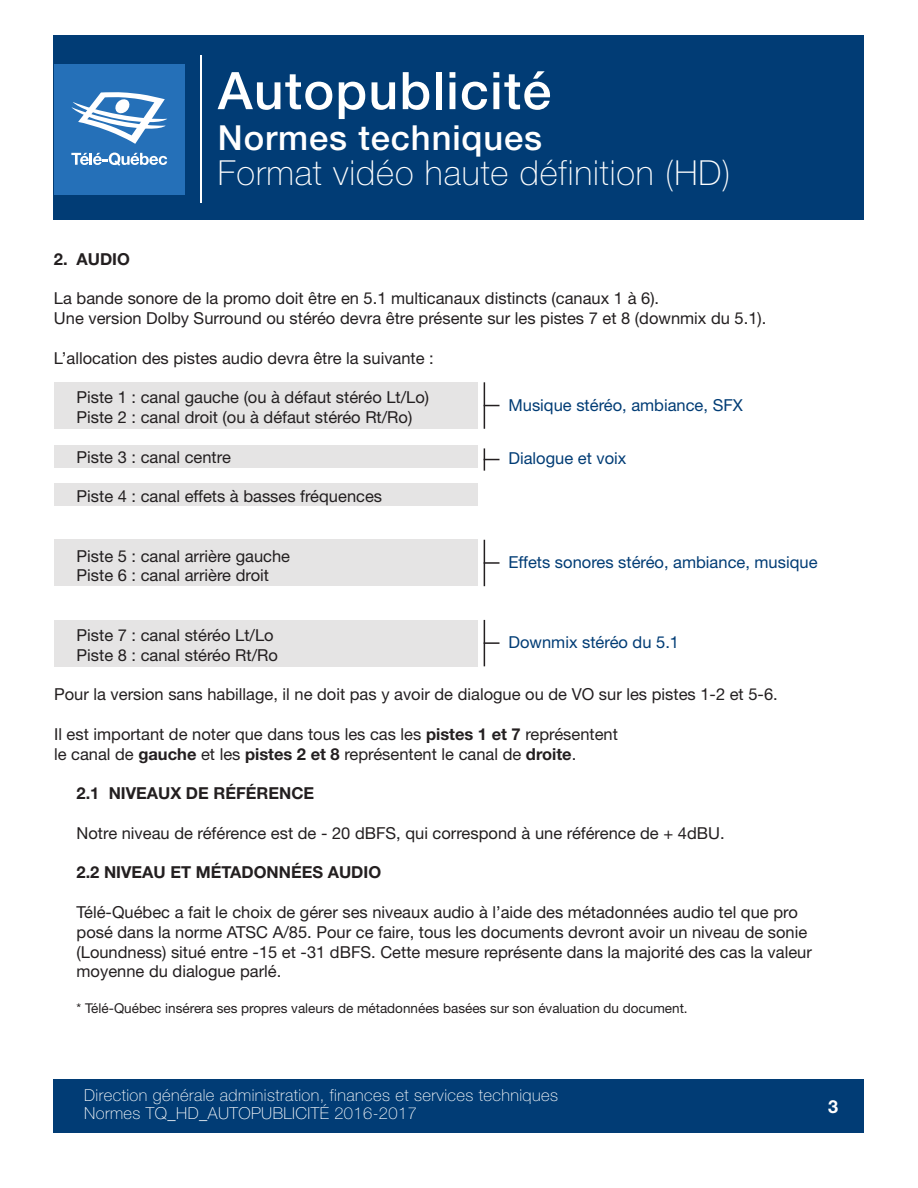
<style>
.page{position:relative;width:918px;height:1188px;background:#fff}
.page>*{position:absolute;margin:0;border:0;box-sizing:border-box;transform-origin:0 0}
.t1{font:500 51.9px "Helvetica Neue LT Std";letter-spacing:.025em;color:#fff}
.t2{font:100 34.5px "Helvetica Neue LT Std";letter-spacing:.025em;color:#fff}
.t3{font:500 34.5px "Helvetica Neue LT Std";letter-spacing:.025em;color:#fff}
.t4{font:700 18px "Helvetica Neue LT Std";color:#fff}
.t5{font:16.5px/19.8px "Helvetica Neue LT Std";color:#231f20}
.t6{font:100 16.5px/18px "Helvetica Neue LT Std";letter-spacing:.025em;color:#fff}
.t7{font:16.5px "Helvetica Neue LT Std";color:#013c75}
.t8{font:700 16.5px "Helvetica Neue LT Std";color:#231f20}
.t9{font:13.5px "Helvetica Neue LT Std";color:#231f20}
.s1{font-weight:700}
</style>
<div class="page">
<div style="left:54px;top:36px;width:810px;height:184px;background:#013c75"></div>
<div style="left:54px;top:1079px;width:810px;height:54px;background:#013c75"></div>
<div style="left:54px;top:64px;width:131px;height:131px;background:#2570b8"></div>
<svg style="left:71px;top:153px;width:96px;height:13px"></svg>
<svg style="left:71px;top:92px;width:96px;height:52px"></svg>
<hr style="left:200px;top:55px;width:2px;height:148px;background:#fff">
<div style="left:54px;top:620px;width:423px;height:46px;background:#e5e4e4"></div>
<div style="left:54px;top:540px;width:423px;height:46px;background:#e5e4e4"></div>
<div style="left:54px;top:382px;width:423px;height:47px;background:#e5e4e4"></div>
<div style="left:54px;top:445px;width:423px;height:23px;background:#e5e4e4"></div>
<div style="left:54px;top:484px;width:423px;height:22px;background:#e5e4e4"></div>
<hr style="left:484px;top:382px;width:1px;height:47px;background:#231f20">
<svg style="left:485px;top:405px;width:15px;height:1px"></svg>
<svg style="left:484px;top:448px;width:16px;height:23px"></svg>
<hr style="left:484px;top:540px;width:1px;height:46px;background:#231f20">
<svg style="left:485px;top:562px;width:15px;height:2px"></svg>
<hr style="left:484px;top:620px;width:1px;height:46px;background:#231f20">
<svg style="left:485px;top:642px;width:15px;height:2px"></svg>
<h1 class="t1" style="left:218px;top:60px;width:335px">Autopublicité</h1>
<h2 class="t3" style="left:218px;top:117px;width:326px">Normes techniques</h2>
<h2 class="t2" style="left:218px;top:153px;width:514px">Format vidéo haute définition (HD)</h2>
<p class="t8" style="left:54px;top:248px;width:77px">2. AUDIO</p>
<p class="t5" style="left:54px;top:288px;width:714px">La bande sonore de la promo doit être en 5.1 multicanaux distincts (canaux 1 à 6).<br>Une version Dolby Surround ou stéréo devra être présente sur les pistes 7 et 8 (downmix du 5.1).</p>
<p class="t5" style="left:54px;top:348px;width:381px">L’allocation des pistes audio devra être la suivante :</p>
<p class="t5" style="left:77px;top:387px;width:354px">Piste 1 : canal gauche (ou à défaut stéréo Lt/Lo)</p>
<p class="t7" style="left:509px;top:395px;width:236px">Musique stéréo, ambiance, SFX</p>
<p class="t5" style="left:77px;top:407px;width:337px">Piste 2 : canal droit (ou à défaut stéréo Rt/Ro)</p>
<p class="t5" style="left:77px;top:447px;width:156px">Piste 3 : canal centre</p>
<p class="t7" style="left:509px;top:448px;width:119px">Dialogue et voix</p>
<p class="t5" style="left:77px;top:486px;width:307px">Piste 4 : canal effets à basses fréquences</p>
<p class="t5" style="left:77px;top:546px;width:215px">Piste 5 : canal arrière gauche</p>
<p class="t7" style="left:509px;top:552px;width:311px">Effets sonores stéréo, ambiance, musique</p>
<p class="t5" style="left:77px;top:565px;width:194px">Piste 6 : canal arrière droit</p>
<p class="t5" style="left:77px;top:625px;width:199px">Piste 7 : canal stéréo Lt/Lo</p>
<p class="t7" style="left:509px;top:633px;width:172px">Downmix stéréo du 5.1</p>
<p class="t5" style="left:77px;top:645px;width:203px">Piste 8 : canal stéréo Rt/Ro</p>
<p class="t5" style="left:54px;top:684px;width:725px">Pour la version sans habillage, il ne doit pas y avoir de dialogue ou de VO sur les pistes 1-2 et 5-6.</p>
<p class="t5" style="left:54px;top:724px;width:565px">Il est important de noter que dans tous les cas les <span class="s1">pistes 1 et 7</span> représentent le canal de <span class="s1">gauche</span> et les <span class="s1">pistes 2 et 8</span> représentent le canal de <span class="s1">droite</span>.</p>
<p class="t8" style="left:77px;top:783px;width:239px">2.1 NIVEAUX DE RÉFÉRENCE</p>
<p class="t5" style="left:77px;top:823px;width:650px">Notre niveau de référence est de - 20 dBFS, qui correspond à une référence de + 4dBU.</p>
<p class="t8" style="left:77px;top:862px;width:306px">2.2 NIVEAU ET MÉTADONNÉES AUDIO</p>
<p class="t5" style="left:77px;top:902px;width:737px">Télé-Québec a fait le choix de gérer ses niveaux audio à l’aide des métadonnées audio tel que pro posé dans la norme ATSC A/85. Pour ce faire, tous les documents devront avoir un niveau de sonie (Loundness) situé entre -15 et -31 dBFS. Cette mesure représente dans la majorité des cas la valeur moyenne du dialogue parlé.</p>
<p class="t9" style="left:77px;top:1000px;width:613px">* Télé-Québec insérera ses propres valeurs de métadonnées basées sur son évaluation du document.</p>
<p class="t6" style="left:84px;top:1086px;width:475px">Direction générale administration, finances et services techniques<br>Normes TQ_HD_AUTOPUBLICITÉ 2016-2017</p>
<p class="t4" style="left:828px;top:1095px;width:12px">3</p>
</div>
